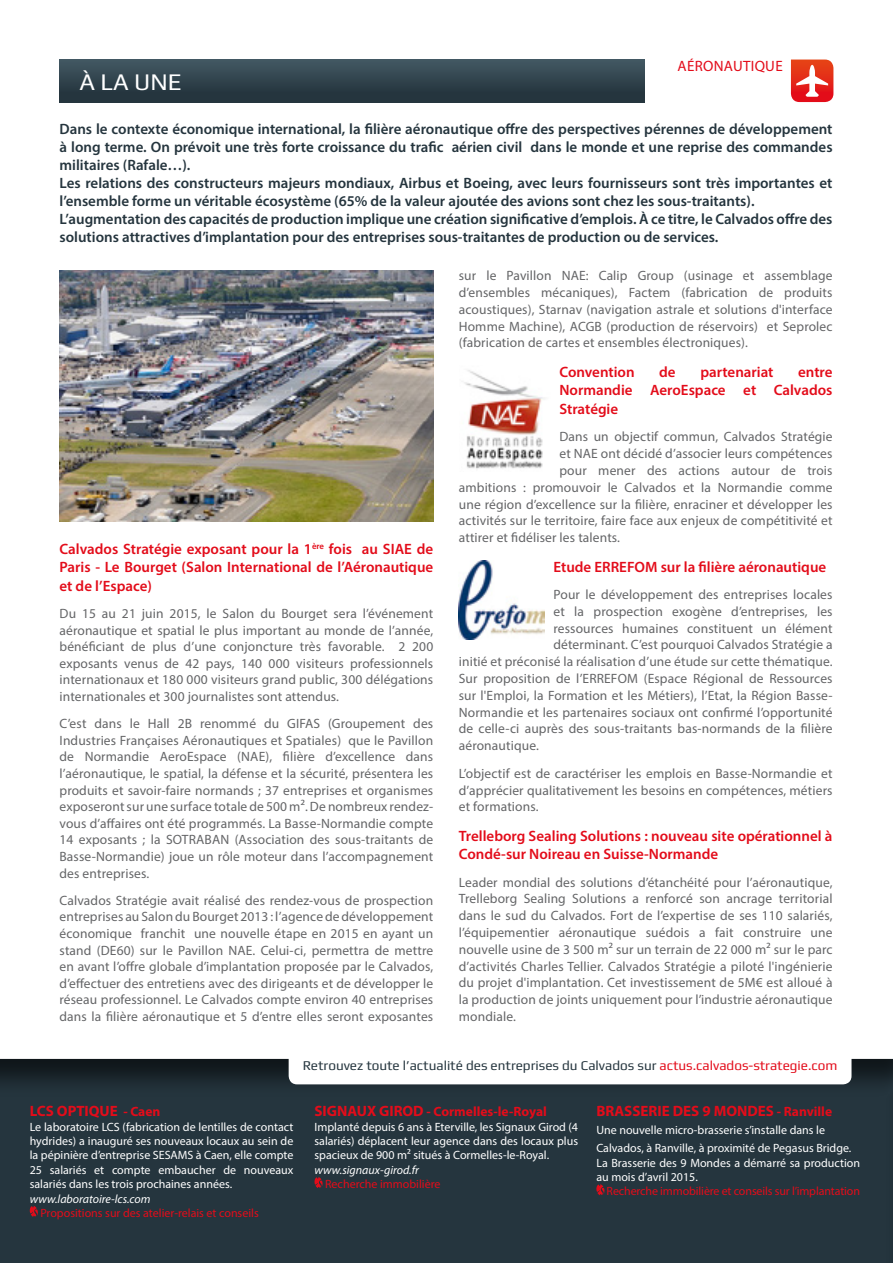
<style>
.page{position:relative;width:893px;height:1263px;background:#fff}
.page>*{position:absolute;margin:0;border:0;box-sizing:border-box;transform-origin:0 0}
.t1{font:24px "Play";color:#fff}
.t2{font:600 15px/18px "Myriad Pro";color:#25353e}
.t3{font:600 15px/18.6px "Myriad Pro";color:#e30c1a;text-align:justify}
.t4{font:700 15px "Myriad Pro";color:#e30c1a}
.t5{font:15px "Myriad Pro";letter-spacing:.02em;color:#e30c1a}
.t6{font:13.5px/16.6px "Myriad Pro";letter-spacing:.01em;color:#646567;text-align:justify}
.t7{font:13.5px "Play";color:#25353e}
.t8{font:700 13.5px "Myriad Pro";color:#e30c1a}
.t9{font:12px/14.4px "Myriad Pro";color:#fff;text-align:justify}
.t10{font:12px "Myriad Pro";letter-spacing:-.005em;color:#e30c1a}
.t11{font:italic 12px "Myriad Pro";color:#fff}
.s1{color:#e30c1a}
.s2{font-size:13.5px}
.s3{font-size:15px}
</style>
<div class="page">
<div style="left:0;top:1048px;width:893px;height:215px;background:#000;opacity:.6"></div>
<div style="left:60px;top:60px;width:584px;height:42px;background:linear-gradient(to bottom,#415761,#213039)"></div>
<svg style="left:29px;top:1206px;width:9px;height:11px"></svg>
<svg style="left:596px;top:1184px;width:9px;height:11px"></svg>
<svg style="left:314px;top:1177px;width:9px;height:11px"></svg>
<svg style="left:289px;top:1050px;width:562px;height:34px"></svg>
<svg style="left:791px;top:60px;width:42px;height:42px"></svg>
<img style="left:459px;top:560px;width:86px;height:79px">
<img style="left:60px;top:270px;width:373px;height:251px">
<img style="left:464px;top:370px;width:80px;height:99px">
<h1 class="t1" style="left:79px;top:67px;width:104px">À LA UNE</h1>
<p class="t5" style="left:678px;top:56px;width:107px">AÉRONAUTIQUE</p>
<p class="t2" style="left:60px;top:119px;width:775px">Dans le contexte économique international, la filière aéronautique offre des perspectives pérennes de développement à long terme. On prévoit une très forte croissance du trafic aérien civil dans le monde et une reprise des commandes militaires (Rafale…).<br>Les relations des constructeurs majeurs mondiaux, Airbus et Boeing, avec leurs fournisseurs sont très importantes et l’ensemble forme un véritable écosystème (65% de la valeur ajoutée des avions sont chez les sous-traitants).<br>L’augmentation des capacités de production implique une création significative d’emplois. À ce titre, le Calvados offre des solutions attractives d’implantation pour des entreprises sous-traitantes de production ou de services.</p>
<p class="t3" style="left:60px;top:539px;width:375px">Calvados Stratégie exposant pour la 1<sup>ère</sup> fois au SIAE de Paris - Le Bourget (Salon International de l’Aéronautique et de l’Espace)</p>
<p class="t6" style="left:60px;top:605px;width:375px">Du 15 au 21 juin 2015, le Salon du Bourget sera l’événement aéronautique et spatial le plus important au monde de l’année, bénéficiant de plus d’une conjoncture très favorable. 2 200 exposants venus de 42 pays, 140 000 visiteurs professionnels internationaux et 180 000 visiteurs grand public, 300 délégations internationales et 300 journalistes sont attendus.</p>
<p class="t6" style="left:60px;top:715px;width:375px">C’est dans le Hall 2B renommé du GIFAS (Groupement des Industries Françaises Aéronautiques et Spatiales) que le Pavillon de Normandie AeroEspace (NAE), filière d’excellence dans l’aéronautique, le spatial, la défense et la sécurité, présentera les produits et savoir-faire normands ; 37 entreprises et organismes exposeront sur une surface totale de 500 m². De nombreux rendez&shy;vous d’affaires ont été programmés. La Basse-Normandie compte 14 exposants ; la SOTRABAN (Association des sous-traitants de Basse-Normandie) joue un rôle moteur dans l’accompagnement des entreprises.</p>
<p class="t6" style="left:60px;top:892px;width:375px">Calvados Stratégie avait réalisé des rendez-vous de prospection entreprises au Salon du Bourget 2013 : l’agence de développement économique franchit une nouvelle étape en 2015 en ayant un stand (DE60) sur le Pavillon NAE. Celui-ci, permettra de mettre en avant l’offre globale d’implantation proposée par le Calvados, d’effectuer des entretiens avec des dirigeants et de développer le réseau professionnel. Le Calvados compte environ 40 entreprises dans la filière aéronautique et 5 d’entre elles seront exposantes</p>
<p class="t6" style="left:459px;top:267px;width:375px">sur le Pavillon NAE: Calip Group (usinage et assemblage d’ensembles mécaniques), Factem (fabrication de produits acoustiques), Starnav (navigation astrale et solutions d'interface Homme Machine), ACGB (production de réservoirs) et Seprolec (fabrication de cartes et ensembles électroniques).</p>
<p class="t3" style="left:559px;top:362px;width:77px">Convention</p>
<p class="t3" style="left:659px;top:362px;width:18px">de</p>
<p class="t3" style="left:700px;top:362px;width:75px">partenariat</p>
<p class="t3" style="left:559px;top:362px;width:275px;text-indent:239px">entre Normandie AeroEspace et Calvados Stratégie</p>
<p class="t6" style="left:559px;top:428px;width:275px">Dans un objectif commun, Calvados Stratégie</p>
<p class="t6" style="left:559px;top:445px;width:275px">et NAE ont décidé d’associer leurs compétences</p>
<p class="t6" style="left:559px;top:462px;width:275px">pour mener des actions autour de trois</p>
<p class="t6" style="left:459px;top:479px;width:375px">ambitions : promouvoir le Calvados et la Normandie comme</p>
<p class="t6" style="left:459px;top:496px;width:375px">une région d’excellence sur la filière, enraciner et développer les</p>
<p class="t6" style="left:459px;top:512px;width:375px">activités sur le territoire, faire face aux enjeux de compétitivité et</p>
<p class="t6" style="left:459px;top:529px;width:163px">attirer et fidéliser les talents.</p>
<p class="t3" style="left:553px;top:557px;width:274px">Etude ERREFOM sur la filière aéronautique</p>
<p class="t6" style="left:553px;top:586px;width:281px">Pour le développement des entreprises locales</p>
<p class="t6" style="left:553px;top:603px;width:281px">et la prospection exogène d’entreprises, les</p>
<p class="t6" style="left:553px;top:619px;width:281px">ressources humaines constituent un élément</p>
<p class="t6" style="left:553px;top:636px;width:281px">déterminant. C’est pourquoi Calvados Stratégie a</p>
<p class="t6" style="left:459px;top:653px;width:375px">initié et préconisé la réalisation d’une étude sur cette thématique.</p>
<p class="t6" style="left:459px;top:670px;width:375px">Sur proposition de l’ERREFOM (Espace Régional de Ressources</p>
<p class="t6" style="left:459px;top:687px;width:375px">sur l'Emploi, la Formation et les Métiers), l’Etat, la Région Basse-</p>
<p class="t6" style="left:459px;top:703px;width:375px">Normandie et les partenaires sociaux ont confirmé l’opportunité</p>
<p class="t6" style="left:459px;top:720px;width:375px">de celle-ci auprès des sous-traitants bas-normands de la filière</p>
<p class="t6" style="left:459px;top:737px;width:82px">aéronautique.</p>
<p class="t6" style="left:459px;top:764px;width:375px">L’objectif est de caractériser les emplois en Basse-Normandie et d’apprécier qualitativement les besoins en compétences, métiers et formations.</p>
<p class="t3" style="left:459px;top:826px;width:375px">Trelleborg Sealing Solutions : nouveau site opérationnel à<br>Condé-sur Noireau en Suisse-Normande</p>
<p class="t6" style="left:459px;top:873px;width:375px">Leader mondial des solutions d’étanchéité pour l’aéronautique, Trelleborg Sealing Solutions a renforcé son ancrage territorial dans le sud du Calvados. Fort de l’expertise de ses 110 salariés, l’équipementier aéronautique suédois a fait construire une nouvelle usine de 3 500 m² sur un terrain de 22 000 m² sur le parc d’activités Charles Tellier. Calvados Stratégie a piloté l'ingénierie du projet d'implantation. Cet investissement de 5M€ est alloué à la production de joints uniquement pour l’industrie aéronautique mondiale.</p>
<p class="t7" style="left:303px;top:1058px;width:536px">Retrouvez toute l’actualité des entreprises du Calvados sur <span class="s1">actus.calvados-strategie.com</span></p>
<p class="t4" style="left:30px;top:1101px;width:132px">LCS OPTIQUE <span class="s2">- Caen</span></p>
<p class="t9" style="left:30px;top:1119px;width:265px">Le laboratoire LCS (fabrication de lentilles de contact hydrides) a inauguré ses nouveaux locaux au sein de la pépinière d’entreprise SESAMS à Caen, elle compte 25 salariés et compte embaucher de nouveaux salariés dans les trois prochaines années.</p>
<p class="t11" style="left:30px;top:1191px;width:122px">www.laboratoire-lcs.com</p>
<p class="t10" style="left:40px;top:1205px;width:220px">Propositions sur des atelier-relais et conseils</p>
<p class="t8" style="left:314px;top:1103px;width:234px"><span class="s3">SIGNAUX GIROD</span> - Cormelles-le-Royal</p>
<p class="t9" style="left:314px;top:1119px;width:265px">Implanté depuis 6 ans à Eterville, les Signaux Girod (4 salariés) déplacent leur agence dans des locaux plus spacieux de 900 m² situés à Cormelles-le-Royal.</p>
<p class="t11" style="left:314px;top:1162px;width:106px">www.signaux-girod.fr</p>
<p class="t10" style="left:325px;top:1177px;width:117px">Recherche immobilière</p>
<p class="t4" style="left:596px;top:1101px;width:237px">BRASSERIE DES 9 MONDES <span class="s2">- Ranville</span></p>
<p class="t9" style="left:596px;top:1121px;width:257px;line-height:18px">Une nouvelle micro-brasserie s’installe dans le<br>Calvados, à Ranville, à proximité de Pegasus Bridge.</p>
<p class="t9" style="left:596px;top:1155px;width:265px">La Brasserie des 9 Mondes a démarré sa production au mois d’avril 2015.</p>
<p class="t10" style="left:607px;top:1184px;width:255px">Recherche immobilière et conseils sur l’implantation</p>
</div>
